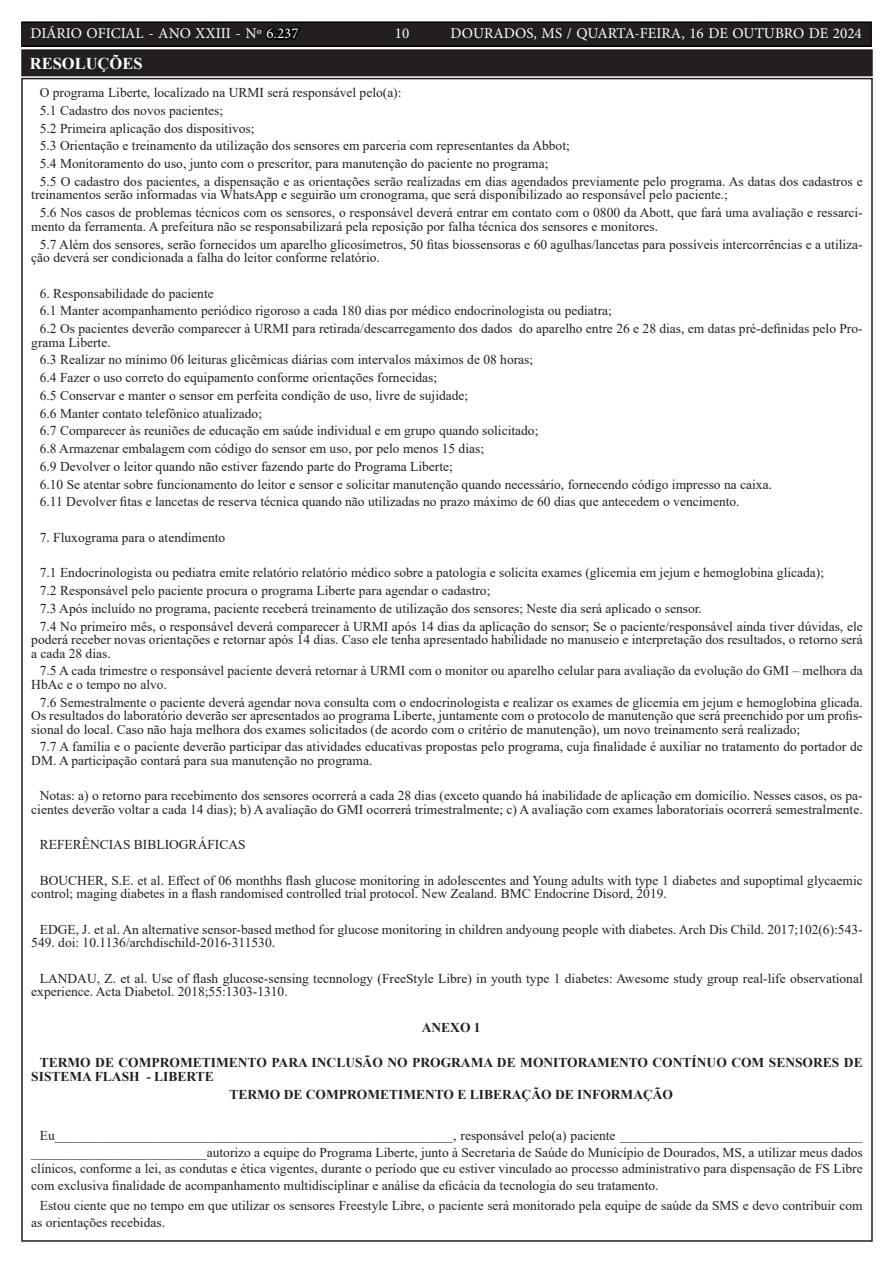
<style>
.page{position:relative;width:893px;height:1263px;background:#fff}
.page>*{position:absolute;margin:0;border:0;box-sizing:border-box;transform-origin:0 0}
.TEXTO{font:700 16.5px "Times New Roman";color:#fff}
.t1{font:15px "Minion Pro";color:#fff}
.TEXTO-2{font:13.5px/13.5px "Times New Roman";color:#231f20}
.TEXTO-3{font:700 13.5px/13.5px "Times New Roman";color:#231f20}
.s1{color:#000}
</style>
<div class="page">
<div style="left:21px;top:22px;width:850px;height:24px;background:#231f20"></div>
<div style="left:21px;top:21px;width:851px;height:26px;border:2px solid #000"></div>
<div style="left:23px;top:51px;width:848px;height:23px;background:#231f20"></div>
<div style="left:21px;top:49px;width:852px;height:27px;border:4px solid #231f20"></div>
<p class="t1" style="left:31px;top:24px;width:270px">DIÁRIO OFICIAL - ANO XXIII - Nº <span class="s1">6.237</span></p>
<p class="t1" style="left:395px;top:24px;width:16px">10</p>
<p class="t1" style="left:451px;top:24px;width:413px">DOURADOS, MS / QUARTA-FEIRA, 16 DE OUTUBRO DE 2024</p>
<p class="TEXTO" style="left:30px;top:52px;width:114px">RESOLUÇÕES</p>
<p class="TEXTO-2" style="left:40px;top:86px;width:363px">O programa Liberte, localizado na URMI será responsável pelo(a):</p>
<p class="TEXTO-2" style="left:40px;top:103px;width:185px">5.1 Cadastro dos novos pacientes;</p>
<p class="TEXTO-2" style="left:40px;top:121px;width:216px">5.2 Primeira aplicação dos dispositivos;</p>
<p class="TEXTO-2" style="left:40px;top:139px;width:532px">5.3 Orientação e treinamento da utilização dos sensores em parceria com representantes da Abbot;</p>
<p class="TEXTO-2" style="left:40px;top:157px;width:510px">5.4 Monitoramento do uso, junto com o prescritor, para manutenção do paciente no programa;</p>
<p class="TEXTO-2" style="left:31px;top:174px;width:833px;text-indent:9px">5.5 O cadastro dos pacientes, a dispensação e as orientações serão realizadas em dias agendados previamente pelo programa. As datas dos cadastros e treinamentos serão informadas via WhatsApp e seguirão um cronograma, que será disponibilizado ao responsável pelo paciente.;</p>
<p class="TEXTO-2" style="left:31px;top:206px;width:833px;text-indent:9px">5.6 Nos casos de problemas técnicos com os sensores, o responsável deverá entrar em contato com o 0800 da Abott, que fará uma avaliação e ressarci&shy;mento da ferramenta. A prefeitura não se responsabilizará pela reposição por falha técnica dos sensores e monitores.</p>
<p class="TEXTO-2" style="left:31px;top:237px;width:833px;text-indent:9px">5.7 Além dos sensores, serão fornecidos um aparelho glicosímetros, 50 fitas biossensoras e 60 agulhas/lancetas para possíveis intercorrências e a utiliza&shy;ção deverá ser condicionada a falha do leitor conforme relatório.</p>
<p class="TEXTO-2" style="left:40px;top:286px;width:175px">6. Responsabilidade do paciente</p>
<p class="TEXTO-2" style="left:40px;top:304px;width:574px">6.1 Manter acompanhamento periódico rigoroso a cada 180 dias por médico endocrinologista ou pediatra;</p>
<p class="TEXTO-2" style="left:31px;top:321px;width:833px;text-indent:9px">6.2 Os pacientes deverão comparecer à URMI para retirada/descarregamento dos dados do aparelho entre 26 e 28 dias, em datas pré-definidas pelo Pro&shy;grama Liberte.</p>
<p class="TEXTO-2" style="left:40px;top:353px;width:495px">6.3 Realizar no mínimo 06 leituras glicêmicas diárias com intervalos máximos de 08 horas;</p>
<p class="TEXTO-2" style="left:40px;top:370px;width:399px">6.4 Fazer o uso correto do equipamento conforme orientações fornecidas;</p>
<p class="TEXTO-2" style="left:40px;top:388px;width:430px">6.5 Conservar e manter o sensor em perfeita condição de uso, livre de sujidade;</p>
<p class="TEXTO-2" style="left:40px;top:406px;width:224px">6.6 Manter contato telefônico atualizado;</p>
<p class="TEXTO-2" style="left:40px;top:424px;width:500px">6.7 Comparecer às reuniões de educação em saúde individual e em grupo quando solicitado;</p>
<p class="TEXTO-2" style="left:40px;top:441px;width:446px">6.8 Armazenar embalagem com código do sensor em uso, por pelo menos 15 dias;</p>
<p class="TEXTO-2" style="left:40px;top:459px;width:415px">6.9 Devolver o leitor quando não estiver fazendo parte do Programa Liberte;</p>
<p class="TEXTO-2" style="left:40px;top:477px;width:734px">6.10 Se atentar sobre funcionamento do leitor e sensor e solicitar manutenção quando necessário, fornecendo código impresso na caixa.</p>
<p class="TEXTO-2" style="left:40px;top:495px;width:701px">6.11 Devolver fitas e lancetas de reserva técnica quando não utilizadas no prazo máximo de 60 dias que antecedem o vencimento.</p>
<p class="TEXTO-2" style="left:40px;top:530px;width:187px">7. Fluxograma para o atendimento</p>
<p class="TEXTO-2" style="left:40px;top:566px;width:786px">7.1 Endocrinologista ou pediatra emite relatório relatório médico sobre a patologia e solicita exames (glicemia em jejum e hemoglobina glicada);</p>
<p class="TEXTO-2" style="left:40px;top:583px;width:452px">7.2 Responsável pelo paciente procura o programa Liberte para agendar o cadastro;</p>
<p class="TEXTO-2" style="left:40px;top:601px;width:664px">7.3 Após incluído no programa, paciente receberá treinamento de utilização dos sensores; Neste dia será aplicado o sensor.</p>
<p class="TEXTO-2" style="left:31px;top:619px;width:833px;text-align:justify;text-indent:9px">7.4 No primeiro mês, o responsável deverá comparecer à URMI após 14 dias da aplicação do sensor; Se o paciente/responsável ainda tiver dúvidas, ele poderá receber novas orientações e retornar após 14 dias. Caso ele tenha apresentado habilidade no manuseio e interpretação dos resultados, o retorno será a cada 28 dias.</p>
<p class="TEXTO-2" style="left:31px;top:664px;width:833px;text-indent:9px">7.5 A cada trimestre o responsável paciente deverá retornar à URMI com o monitor ou aparelho celular para avaliação da evolução do GMI – melhora da<br>HbAc e o tempo no alvo.</p>
<p class="TEXTO-2" style="left:31px;top:695px;width:833px;text-align:justify;text-indent:9px">7.6 Semestralmente o paciente deverá agendar nova consulta com o endocrinologista e realizar os exames de glicemia em jejum e hemoglobina glicada.<br>Os resultados do laboratório deverão ser apresentados ao programa Liberte, juntamente com o protocolo de manutenção que será preenchido por um profis&shy;sional do local. Caso não haja melhora dos exames solicitados (de acordo com o critério de manutenção), um novo treinamento será realizado;</p>
<p class="TEXTO-2" style="left:31px;top:740px;width:833px;text-indent:9px">7.7 A família e o paciente deverão participar das atividades educativas propostas pelo programa, cuja finalidade é auxiliar no tratamento do portador de<br>DM. A participação contará para sua manutenção no programa.</p>
<p class="TEXTO-2" style="left:31px;top:789px;width:833px;text-align:right">Notas: a) o retorno para recebimento dos sensores ocorrerá a cada 28 dias (exceto quando há inabilidade de aplicação em domicílio. Nesses casos, os pa&shy;cientes deverão voltar a cada 14 dias); b) A avaliação do GMI ocorrerá trimestralmente; c) A avaliação com exames laboratoriais ocorrerá semestralmente.</p>
<p class="TEXTO-2" style="left:40px;top:838px;width:207px">REFERÊNCIAS BIBLIOGRÁFICAS</p>
<p class="TEXTO-2" style="left:31px;top:873px;width:833px;text-indent:9px">BOUCHER, S.E. et al. Effect of 06 monthhs flash glucose monitoring in adolescentes and Young adults with type 1 diabetes and supoptimal glycaemic control; maging diabetes in a flash randomised controlled trial protocol. New Zealand. BMC Endocrine Disord, 2019.</p>
<p class="TEXTO-2" style="left:31px;top:922px;width:833px;text-indent:9px">EDGE, J. et al. An alternative sensor-based method for glucose monitoring in children andyoung people with diabetes. Arch Dis Child. 2017;102(6):543-<br>549. doi: 10.1136/archdischild-2016-311530.</p>
<p class="TEXTO-2" style="left:31px;top:971px;width:833px;text-indent:9px">LANDAU, Z. et al. Use of flash glucose-sensing tecnnology (FreeStyle Libre) in youth type 1 diabetes: Awesome study group real-life observational experience. Acta Diabetol. 2018;55:1303-1310.</p>
<p class="TEXTO-3" style="left:422px;top:1020px;width:60px">ANEXO 1</p>
<p class="TEXTO-3" style="left:31px;top:1056px;width:833px;text-indent:9px">TERMO DE COMPROMETIMENTO PARA INCLUSÃO NO PROGRAMA DE MONITORAMENTO CONTÍNUO COM SENSORES DE<br>SISTEMA FLASH - LIBERTE</p>
<p class="TEXTO-3" style="left:229px;top:1087px;width:445px">TERMO DE COMPROMETIMENTO E LIBERAÇÃO DE INFORMAÇÃO</p>
<p class="TEXTO-2" style="left:31px;top:1127px;width:833px;line-height:16.5px;text-align:justify;text-indent:9px">Eu___________________________________________________________, responsável pelo(a) paciente ____________________________________ __________________________autorizo a equipe do Programa Liberte, junto à Secretaria de Saúde do Município de Dourados, MS, a utilizar meus dados clínicos, conforme a lei, as condutas e ética vigentes, durante o período que eu estiver vinculado ao processo administrativo para dispensação de FS Libre com exclusiva finalidade de acompanhamento multidisciplinar e análise da eficácia da tecnologia do seu tratamento.</p>
<p class="TEXTO-2" style="left:31px;top:1197px;width:833px;line-height:16.5px;text-indent:9px">Estou ciente que no tempo em que utilizar os sensores Freestyle Libre, o paciente será monitorado pela equipe de saúde da SMS e devo contribuir com as orientações recebidas.</p>
</div>
